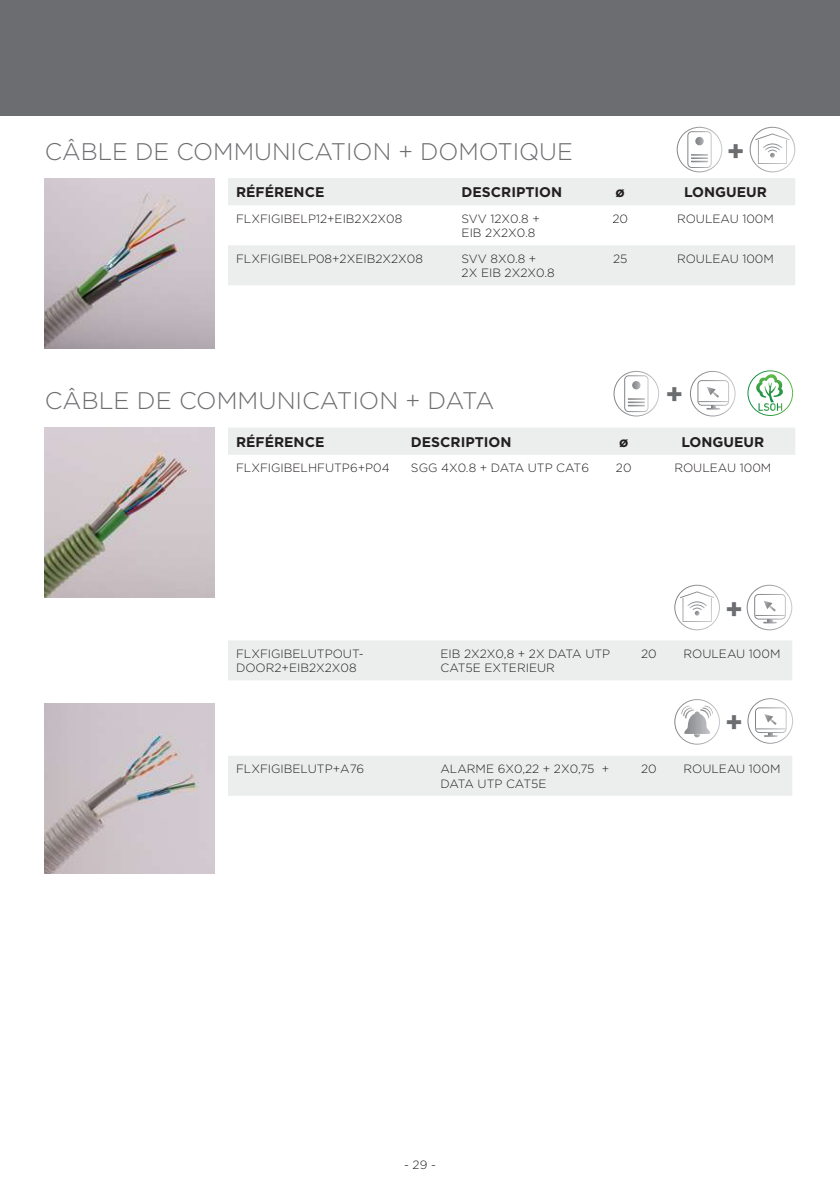
<style>
.page{position:relative;width:840px;height:1191px;background:#fff}
.page>*{position:absolute;margin:0;border:0;box-sizing:border-box;transform-origin:0 0}
.t1{font:700 28px "Gotham";color:#6c6d70}
.t2{font:300 24px "Gotham";color:#6c6d70}
.t3{font:700 14px "Gotham";color:#231f20}
.t4{font:300 12px/14.4px "Gotham";color:#231f20}
</style>
<div class="page">
<div style="left:0;top:0;width:839px;height:116px;background:#6c6d70"></div>
<img style="left:45px;top:178px;width:170px;height:170px">
<svg style="left:228px;top:178px;width:566px;height:107px;fill:#eceeee"></svg>
<img style="left:45px;top:427px;width:170px;height:171px">
<div style="left:228px;top:428px;width:566px;height:27px;background:#eceeee"></div>
<img style="left:45px;top:703px;width:170px;height:170px">
<img style="left:676px;top:127px;width:46px;height:45px">
<img style="left:687px;top:131px;width:24px;height:37px">
<svg style="left:695px;top:137px;width:8px;height:8px"></svg>
<svg style="left:690px;top:154px;width:17px;height:8px"></svg>
<img style="left:749px;top:127px;width:45px;height:45px">
<img style="left:757px;top:140px;width:29px;height:24px">
<img style="left:754px;top:133px;width:35px;height:7px">
<svg style="left:767px;top:150px;width:9px;height:8px"></svg>
<img style="left:764px;top:148px;width:15px;height:2px">
<img style="left:762px;top:143px;width:19px;height:5px">
<img style="left:690px;top:371px;width:45px;height:45px">
<img style="left:697px;top:380px;width:31px;height:26px">
<svg style="left:698px;top:387px;width:29px;height:22px"></svg>
<img style="left:613px;top:371px;width:45px;height:45px">
<img style="left:624px;top:375px;width:24px;height:37px">
<svg style="left:631px;top:381px;width:9px;height:8px"></svg>
<svg style="left:627px;top:398px;width:17px;height:8px"></svg>
<div style="left:747px;top:370px;width:45px;height:46px;border:1px solid #fff;border-radius:50%"></div>
<svg style="left:755px;top:374px;width:27px;height:37px"></svg>
<div style="left:228px;top:640px;width:563px;height:40px;background:#eceeee"></div>
<div style="left:228px;top:756px;width:563px;height:40px;background:#eceeee"></div>
<img style="left:674px;top:585px;width:45px;height:45px">
<img style="left:682px;top:598px;width:29px;height:24px">
<img style="left:679px;top:591px;width:35px;height:7px">
<svg style="left:692px;top:608px;width:9px;height:7px"></svg>
<img style="left:689px;top:606px;width:15px;height:2px">
<img style="left:687px;top:601px;width:19px;height:5px">
<img style="left:674px;top:699px;width:45px;height:45px">
<img style="left:681px;top:711px;width:30px;height:23px">
<svg style="left:693px;top:734px;width:6px;height:3px"></svg>
<svg style="left:681px;top:706px;width:12px;height:12px"></svg>
<svg style="left:699px;top:706px;width:13px;height:12px"></svg>
<img style="left:746px;top:585px;width:45px;height:45px">
<img style="left:753px;top:594px;width:32px;height:25px">
<svg style="left:762px;top:619px;width:14px;height:4px"></svg>
<img style="left:754px;top:615px;width:30px;height:1px">
<svg style="left:763px;top:600px;width:12px;height:11px"></svg>
<img style="left:747px;top:698px;width:45px;height:45px">
<img style="left:754px;top:707px;width:32px;height:26px">
<svg style="left:763px;top:733px;width:14px;height:4px"></svg>
<img style="left:755px;top:728px;width:30px;height:1px">
<svg style="left:763px;top:714px;width:13px;height:11px"></svg>
<h2 class="t2" style="left:45px;top:136px;width:529px">CÂBLE DE COMMUNICATION + DOMOTIQUE</h2>
<h1 class="t1" style="left:726px;top:132px;width:19px">+</h1>
<p class="t3" style="left:236px;top:183px;width:90px">RÉFÉRENCE</p>
<p class="t3" style="left:461px;top:183px;width:102px">DESCRIPTION</p>
<p class="t3" style="left:615px;top:183px;width:11px">ø</p>
<p class="t3" style="left:683px;top:183px;width:84px">LONGUEUR</p>
<p class="t4" style="left:236px;top:211px;width:168px">FLXFIGIBELP12+EIB2X2X08</p>
<p class="t4" style="left:461px;top:211px;width:80px">SVV 12X0.8 +<br>EIB 2X2X0.8</p>
<p class="t4" style="left:612px;top:211px;width:17px">20</p>
<p class="t4" style="left:676px;top:211px;width:98px">ROULEAU 100M</p>
<p class="t4" style="left:236px;top:251px;width:188px">FLXFIGIBELP08+2XEIB2X2X08</p>
<p class="t4" style="left:461px;top:251px;width:95px">SVV 8X0.8 +<br>2X EIB 2X2X0.8</p>
<p class="t4" style="left:612px;top:251px;width:16px">25</p>
<p class="t4" style="left:676px;top:251px;width:98px">ROULEAU 100M</p>
<h2 class="t2" style="left:45px;top:386px;width:451px">CÂBLE DE COMMUNICATION + DATA</h2>
<h1 class="t1" style="left:665px;top:376px;width:19px">+</h1>
<p class="t3" style="left:236px;top:432px;width:90px">RÉFÉRENCE</p>
<p class="t3" style="left:411px;top:432px;width:102px">DESCRIPTION</p>
<p class="t3" style="left:618px;top:432px;width:11px">ø</p>
<p class="t3" style="left:681px;top:432px;width:84px">LONGUEUR</p>
<p class="t4" style="left:236px;top:460px;width:155px">FLXFIGIBELHFUTP6+P04</p>
<p class="t4" style="left:411px;top:460px;width:179px">SGG 4X0.8 + DATA UTP CAT6</p>
<p class="t4" style="left:615px;top:460px;width:17px">20</p>
<p class="t4" style="left:674px;top:460px;width:98px">ROULEAU 100M</p>
<h1 class="t1" style="left:724px;top:590px;width:19px">+</h1>
<p class="t4" style="left:236px;top:646px;width:129px">FLXFIGIBELUTPOUT-<br>DOOR2+EIB2X2X08</p>
<p class="t4" style="left:440px;top:646px;width:171px">EIB 2X2X0,8 + 2X DATA UTP<br>CAT5E EXTERIEUR</p>
<p class="t4" style="left:640px;top:646px;width:17px">20</p>
<p class="t4" style="left:683px;top:646px;width:98px">ROULEAU 100M</p>
<h1 class="t1" style="left:724px;top:703px;width:19px">+</h1>
<p class="t4" style="left:236px;top:761px;width:130px">FLXFIGIBELUTP+A76</p>
<p class="t4" style="left:440px;top:761px;width:170px">ALARME 6X0,22 + 2X0,75 +<br>DATA UTP CAT5E</p>
<p class="t4" style="left:640px;top:761px;width:17px">20</p>
<p class="t4" style="left:683px;top:761px;width:98px">ROULEAU 100M</p>
<p class="t4" style="left:404px;top:1157px;width:33px">- 29 -</p>
</div>
